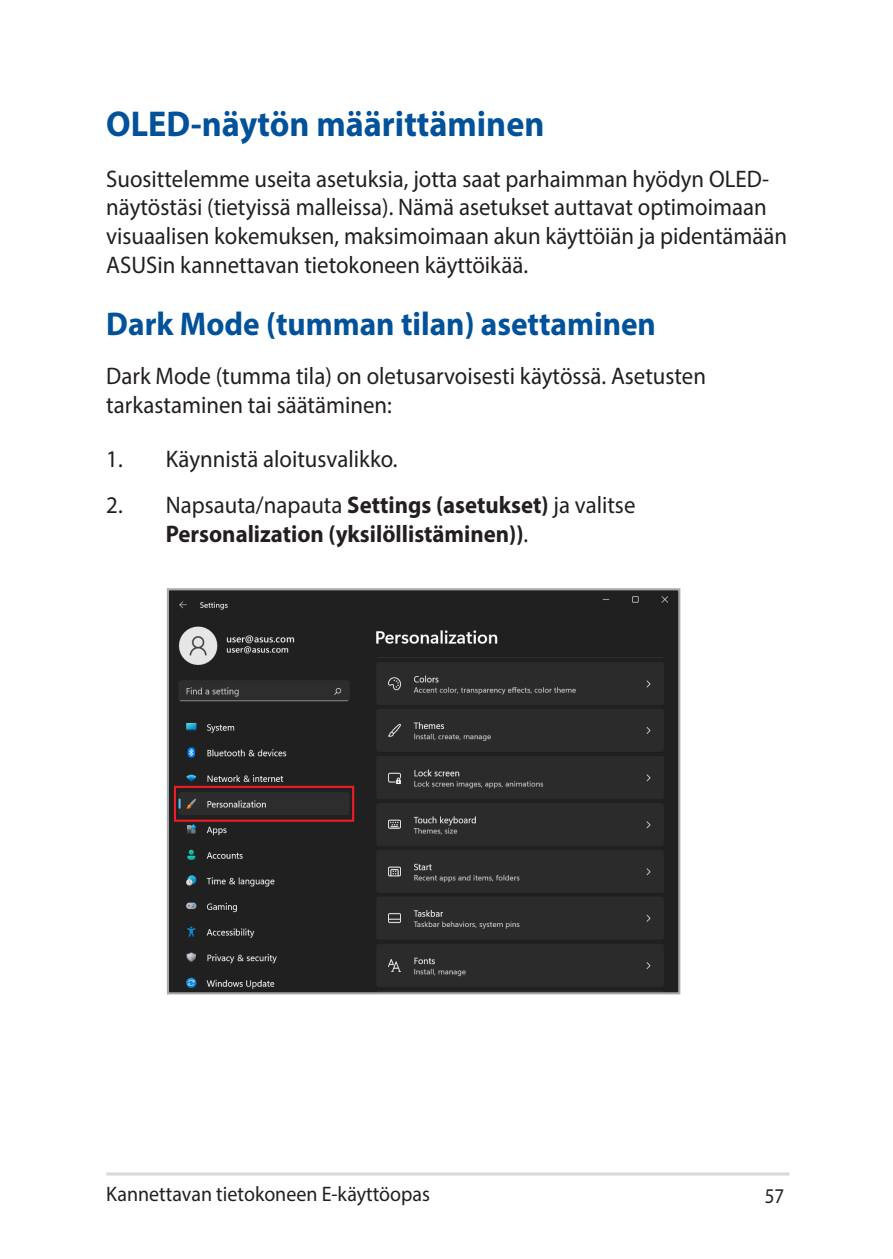
<style>
.page{position:relative;width:893px;height:1259px;background:#fff}
.page>*{position:absolute;margin:0;border:0;box-sizing:border-box;transform-origin:0 0}
.t1{font:700 36px "Myriad Pro";color:#01529a;scale:.95 1}
.t2{font:700 33px "Myriad Pro";color:#01529a;scale:.95 1}
.t3{font:24px/28.8px "Myriad Pro";color:#231f20;scale:.95 1}
.t4{font:700 24px/28.8px "Myriad Pro";color:#231f20;scale:.95 1}
.t5{font:21px "Myriad Pro";color:#231f20;scale:.95 1}
.t6{font:21px "Myriad Pro";color:#231f20;scale:.9 1}
.s1{font-weight:400}
</style>
<div class="page">
<hr style="left:106px;top:1172px;width:683px;height:3px;background:#d8d8d8">
<div style="left:170px;top:591px;width:507px;height:400px;background:#262626"></div>
<div style="left:167px;top:588px;width:513px;height:406px;border:2px solid #a8a9ad"></div>
<div style="left:174px;top:786px;width:180px;height:35px;border:2px solid #ee1d23"></div>
<h1 class="t1" style="left:106px;top:101px;width:463px">OLED-näytön määrittäminen</h1>
<p class="t3" style="left:106px;top:164px;width:718px">Suosittelemme useita asetuksia, jotta saat parhaimman hyödyn OLED&shy;näytöstäsi (tietyissä malleissa). Nämä asetukset auttavat optimoimaan visuaalisen kokemuksen, maksimoimaan akun käyttöiän ja pidentämään ASUSin kannettavan tietokoneen käyttöikää.</p>
<h2 class="t2" style="left:106px;top:302px;width:580px">Dark Mode (tumman tilan) asettaminen</h2>
<p class="t3" style="left:106px;top:361px;width:633px">Dark Mode (tumma tila) on oletusarvoisesti käytössä. Asetusten tarkastaminen tai säätäminen:</p>
<p class="t3" style="left:106px;top:444px;width:308px">1. Käynnistä aloitusvalikko.</p>
<p class="t4" style="left:166px;top:490px;width:496px;text-indent:-60px"><span class="s1">2. Napsauta/napauta</span> Settings (asetukset) <span class="s1">ja valitse<br></span>Personalization (yksilöllistäminen))<span class="s1">.</span></p>
<p class="t5" style="left:106px;top:1180px;width:342px">Kannettavan tietokoneen E-käyttöopas</p>
<p class="t6" style="left:765px;top:1182px;width:23px">57</p>
</div>
